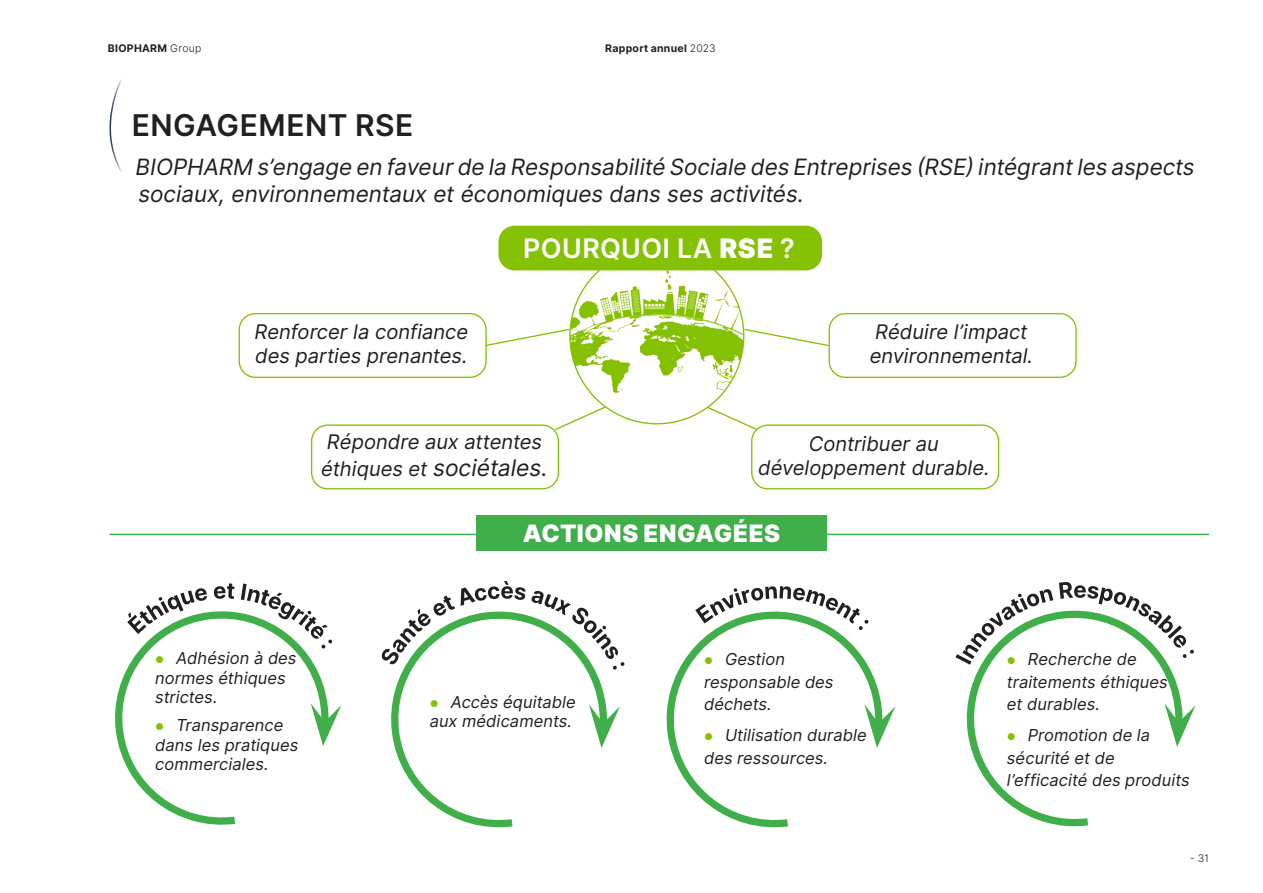
<style>
.page{position:relative;width:1263px;height:893px;background:#fff}
.page>*{position:absolute;margin:0;border:0;box-sizing:border-box;transform-origin:0 0}
.t1{font:600 30px "Inter";letter-spacing:.015em;color:#231f20}
.t2{font:600 26.85px "Inter";letter-spacing:.015em;color:#fff}
.t3{font:900 24px "Inter";letter-spacing:.025em;color:#fff}
.t4{font:italic 22.8px "Inter";color:#231f20}
.t5{font:italic 22.5px/27px "Inter";color:#231f20}
.t6{font:italic 20.1px/24.2px "Inter";color:#231f20}
.t7{font:italic 16.5px/22.5px "Inter";letter-spacing:.005em;color:#231f20}
.t8{font:700 10.5px "Inter";letter-spacing:.03em;color:#231f20}
.t9{font:10.5px "Inter Light BETA";color:#231f20}
.s1{font-family:"Inter Light BETA";font-weight:400}
.s2{font-weight:900}
.s3{font-size:20.1px}
.s4{color:#85c105}
</style>
<div class="page">
<hr style="left:109px;top:534px;width:1100px;height:1px;background:#40ae49">
<svg style="left:109px;top:79px;width:13px;height:93px"></svg>
<img style="left:570px;top:270px;width:174px;height:145px">
<div style="left:498px;top:226px;width:324px;height:44px;background:#85c105;border-radius:16px"></div>
<div style="left:239px;top:313px;width:248px;height:65px;border:1px solid #85c105;border-radius:16px"></div>
<div style="left:828px;top:313px;width:249px;height:65px;border:1px solid #85c105;border-radius:16px"></div>
<div style="left:311px;top:424px;width:248px;height:65px;border:1px solid #85c105;border-radius:16px"></div>
<div style="left:751px;top:424px;width:248px;height:65px;border:1px solid #85c105;border-radius:16px"></div>
<svg style="left:485px;top:328px;width:86px;height:19px"></svg>
<svg style="left:554px;top:405px;width:53px;height:26px"></svg>
<svg style="left:705px;top:405px;width:54px;height:26px"></svg>
<svg style="left:743px;top:328px;width:87px;height:19px"></svg>
<div style="left:476px;top:516px;width:351px;height:35px;background:#40ae49"></div>
<svg style="left:115px;top:611px;width:213px;height:214px"></svg>
<svg style="left:311px;top:703px;width:30px;height:43px"></svg>
<svg style="left:127px;top:588px;width:80px;height:46px"></svg>
<svg style="left:214px;top:583px;width:20px;height:16px"></svg>
<svg style="left:241px;top:584px;width:91px;height:64px"></svg>
<svg style="left:390px;top:611px;width:216px;height:217px"></svg>
<svg style="left:589px;top:704px;width:31px;height:44px"></svg>
<svg style="left:382px;top:596px;width:73px;height:68px"></svg>
<svg style="left:461px;top:581px;width:64px;height:25px"></svg>
<svg style="left:531px;top:591px;width:93px;height:79px"></svg>
<svg style="left:666px;top:620px;width:216px;height:208px"></svg>
<svg style="left:864px;top:704px;width:31px;height:44px"></svg>
<svg style="left:695px;top:586px;width:173px;height:44px"></svg>
<svg style="left:966px;top:611px;width:216px;height:216px"></svg>
<svg style="left:1164px;top:703px;width:31px;height:44px"></svg>
<svg style="left:955px;top:589px;width:98px;height:76px"></svg>
<svg style="left:1059px;top:582px;width:135px;height:76px"></svg>
<p class="t8" style="left:108px;top:41px;width:95px">BIOPHARM <span class="s1">Group</span></p>
<p class="t8" style="left:605px;top:41px;width:112px">Rapport annuel <span class="s1">2023</span></p>
<h1 class="t1" style="left:132px;top:103px;width:283px">ENGAGEMENT RSE</h1>
<h3 class="t5" style="left:135px;top:154px;width:1061px">BIOPHARM s’engage en faveur de la Responsabilité Sociale des Entreprises (RSE) intégrant les aspects sociaux, environnementaux et économiques dans ses activités.</h3>
<h2 class="t2" style="left:523px;top:229px;width:273px">POURQUOI LA <span class="s2">RSE</span> ?</h2>
<p class="t6" style="left:255px;top:320px;width:215px">Renforcer la confiance des parties prenantes.</p>
<p class="t6" style="left:870px;top:320px;width:165px">Réduire l’impact environnemental.</p>
<p class="t6" style="left:327px;top:430px;width:217px">Répondre aux attentes</p>
<h3 class="t4" style="left:321px;top:451px;width:228px"><span class="s3">éthiques et</span> sociétales.</h3>
<p class="t6" style="left:758px;top:431px;width:233px;text-align:center">Contribuer au développement durable.</p>
<p class="t7" style="left:155px;top:648px;width:143px;line-height:19.5px"><span class="s4">●</span> Adhésion à des normes éthiques strictes.</p>
<p class="t7" style="left:155px;top:716px;width:145px;line-height:19.5px"><span class="s4">●</span> Transparence dans les pratiques commerciales.</p>
<h3 class="t3" style="left:523px;top:515px;width:259px">ACTIONS ENGAGÉES</h3>
<p class="t7" style="left:430px;top:692px;width:148px;line-height:19.5px"><span class="s4">●</span> Accès équitable aux médicaments.</p>
<p class="t7" style="left:704px;top:648px;width:131px"><span class="s4">●</span> Gestion responsable des déchets.</p>
<p class="t7" style="left:704px;top:724px;width:164px"><span class="s4">●</span> Utilisation durable des ressources.</p>
<p class="t7" style="left:1007px;top:648px;width:162px"><span class="s4">●</span> Recherche de traitements éthiques et durables.</p>
<p class="t7" style="left:1007px;top:724px;width:184px"><span class="s4">●</span> Promotion de la sécurité et de l’efficacité des produits</p>
<p class="t9" style="left:1190px;top:851px;width:20px">- 31</p>
</div>
